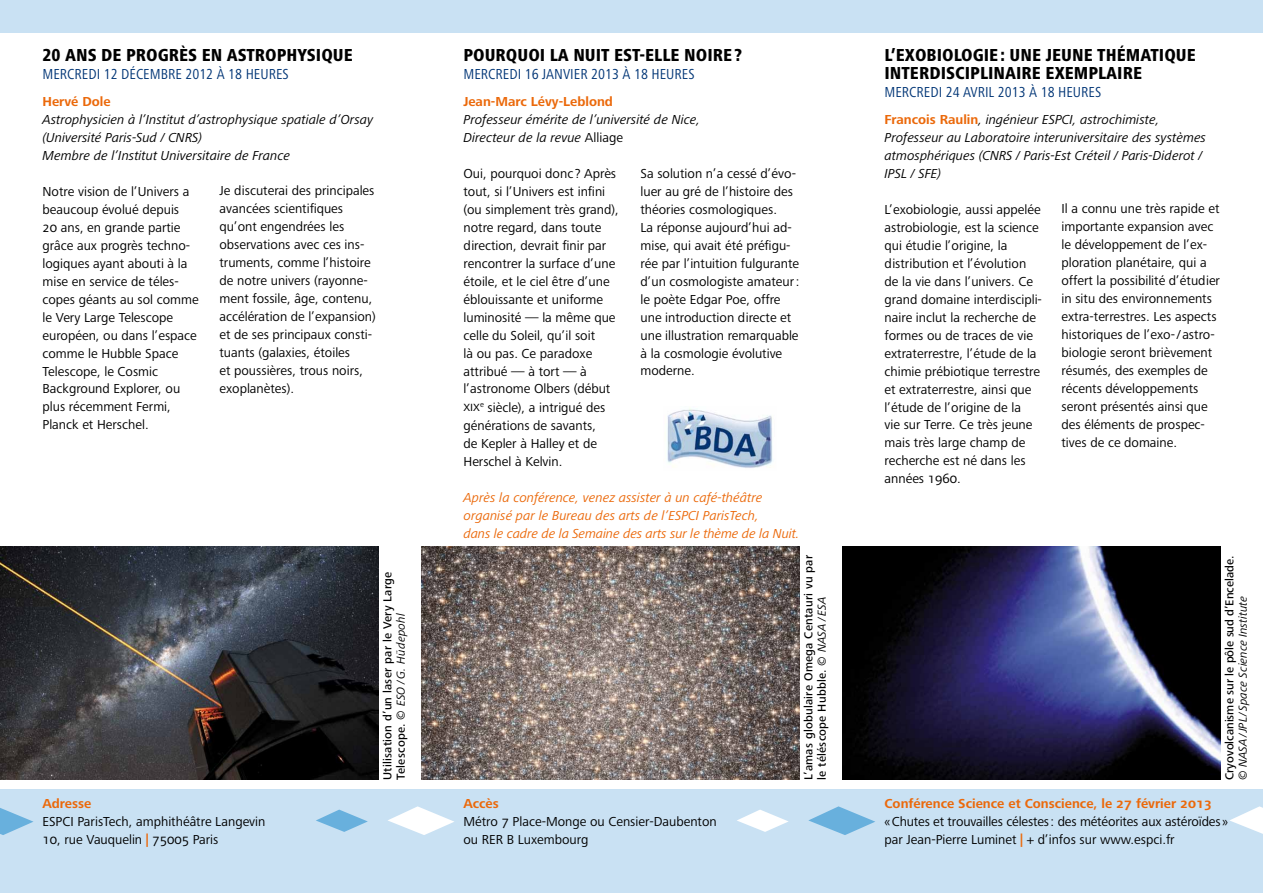
<style>
.page{position:relative;width:1263px;height:893px;background:#fff}
.page>*{position:absolute;margin:0;border:0;box-sizing:border-box;transform-origin:0 0}
.t1{font:800 condensed 18px/18px "Frutiger Next Pro";color:#000}
.t2{font:condensed 15px "Frutiger Next Pro";color:#003576}
.t3{font:13.5px/18px "Frutiger Next Pro";color:#000}
.t4{font:italic 13.5px/18px "Frutiger Next Pro";color:#000}
.t5{font:italic 13.5px/18px "Frutiger Next Pro";color:#eb690b}
.t6{font:700 13.5px "Frutiger Next Pro";color:#eb690b}
.t7{font:500 12px/13.5px "Frutiger Next Pro";letter-spacing:.02em;color:#000}
.t8{font:500 12px "Frutiger Next Pro";color:#000}
.t9{font:italic 12px "Frutiger Next Pro";color:#000}
.s1{font-weight:700;color:#eb690b}
.s2{font-weight:400;font-style:italic}
.s3{font-style:normal}
.s4{font-weight:700;font-style:normal;color:#eb690b}
</style>
<div class="page">
<div style="left:0;top:790px;width:1263px;height:103px;background:#c9e1f3"></div>
<svg style="left:388px;top:806px;width:66px;height:29px"></svg>
<svg style="left:808px;top:806px;width:67px;height:29px"></svg>
<svg style="left:1230px;top:806px;width:33px;height:28px"></svg>
<svg style="left:0;top:808px;width:34px;height:27px"></svg>
<svg style="left:316px;top:810px;width:52px;height:22px"></svg>
<svg style="left:737px;top:810px;width:52px;height:22px"></svg>
<div style="left:0;top:0;width:1263px;height:33px;background:#c9e1f3"></div>
<img style="left:0;top:547px;width:378px;height:233px">
<img style="left:421px;top:547px;width:378px;height:233px">
<img style="left:842px;top:547px;width:378px;height:233px">
<img style="left:667px;top:408px;width:106px;height:60px">
<h1 class="t1" style="left:43px;top:46px;width:312px">20 ANS DE PROGRÈS EN ASTROPHYSIQUE</h1>
<p class="t2" style="left:43px;top:65px;width:248px">MERCREDI 12 DÉCEMBRE 2012 À 18 HEURES</p>
<p class="t6" style="left:43px;top:93px;width:70px">Hervé Dole</p>
<p class="t4" style="left:43px;top:110px;width:332px">Astrophysicien à l’Institut d’astrophysique spatiale d’Orsay (Université Paris-Sud / CNRS)<br>Membre de l’Institut Universitaire de France</p>
<p class="t3" style="left:43px;top:182px;width:158px">Notre vision de l’Univers a beaucoup évolué depuis<br>20 ans, en grande partie grâce aux progrès techno&shy;logiques ayant abouti à la mise en service de téles&shy;copes géants au sol comme le Very Large Telescope européen, ou dans l’espace comme le Hubble Space<br>Telescope, le Cosmic<br>Background Explorer, ou plus récemment Fermi,<br>Planck et Herschel.</p>
<p class="t3" style="left:219px;top:182px;width:158px">Je discuterai des principales avancées scientifiques qu’ont engendrées les observations avec ces ins&shy;truments, comme l’histoire de notre univers (rayonne&shy;ment fossile, âge, contenu, accélération de l’expansion) et de ses principaux consti&shy;tuants (galaxies, étoiles<br>et poussières, trous noirs, exoplanètes).</p>
<p class="t6" style="left:43px;top:795px;width:50px">Adresse</p>
<p class="t3" style="left:43px;top:812px;width:224px">ESPCI ParisTech, amphithéâtre Langevin<br>10, rue Vauquelin <span class="s1">|</span> 75005 Paris</p>
<p class="t7" style="left:381px;top:780px;width:210px;rotate:-90deg">Utilisation d’un laser par le Very Large<br>Telescope. <span class="s2">© ESO/G. Hüdepohl</span></p>
<h1 class="t1" style="left:463px;top:46px;width:280px">POURQUOI LA NUIT EST-ELLE NOIRE?</h1>
<p class="t2" style="left:463px;top:65px;width:233px">MERCREDI 16 JANVIER 2013 À 18 HEURES</p>
<p class="t6" style="left:463px;top:93px;width:151px">Jean-Marc Lévy-Leblond</p>
<p class="t4" style="left:463px;top:110px;width:238px">Professeur émérite de l’université de Nice,<br>Directeur de la revue <span class="s3">Alliage</span></p>
<p class="t3" style="left:463px;top:164px;width:157px">Oui, pourquoi donc ? Après tout, si l’Univers est infini (ou simplement très grand), notre regard, dans toute direction, devrait finir par rencontrer la surface d’une étoile, et le ciel être d’une éblouissante et uniforme luminosité — la même que celle du Soleil, qu’il soit<br>là ou pas. Ce paradoxe attribué — à tort — à l’astronome Olbers (début xix<sup>e</sup> siècle), a intrigué des générations de savants,<br>de Kepler à Halley et de<br>Herschel à Kelvin.</p>
<p class="t3" style="left:640px;top:164px;width:160px">Sa solution n’a cessé d’évo&shy;luer au gré de l’histoire des théories cosmologiques.<br>La réponse aujourd’hui ad&shy;mise, qui avait été préfigu&shy;rée par l’intuition fulgurante d’un cosmologiste amateur: le poète Edgar Poe, offre une introduction directe et une illustration remarquable à la cosmologie évolutive moderne.</p>
<p class="t5" style="left:463px;top:488px;width:337px">Après la conférence, venez assister à un café-théâtre organisé par le Bureau des arts de l’ESPCI ParisTech,<br>dans le cadre de la Semaine des arts sur le thème de la Nuit.</p>
<h1 class="t1" style="left:884px;top:46px;width:313px;text-indent:116px">: UNE JEUNE THÉMATIQUE<br>INTERDISCIPLINAIRE EXEMPLAIRE</h1>
<p class="t2" style="left:884px;top:83px;width:218px">MERCREDI 24 AVRIL 2013 À 18 HEURES</p>
<p class="t4" style="left:884px;top:110px;width:323px"><span class="s4">Francois Raulin</span>, ingénieur ESPCI, astrochimiste, Professeur au Laboratoire interuniversitaire des systèmes atmosphériques (CNRS / Paris-Est Créteil / Paris-Diderot / IPSL / SFE)</p>
<p class="t3" style="left:884px;top:200px;width:159px">L’exobiologie, aussi appelée astrobiologie, est la science qui étudie l’origine, la distribution et l’évolution de la vie dans l’univers. Ce grand domaine interdiscipli&shy;naire inclut la recherche de formes ou de traces de vie extraterrestre, l’étude de la chimie prébiotique terrestre et extraterrestre, ainsi que l’étude de l’origine de la<br>vie sur Terre. Ce très jeune mais très large champ de recherche est né dans les années 1960.</p>
<p class="t3" style="left:1061px;top:200px;width:160px">Il a connu une très rapide et importante expansion avec le développement de l’ex&shy;ploration planétaire, qui a offert la possibilité d’étudier in situ des environnements extra-terrestres. Les aspects historiques de l’exo-/ astro&shy;biologie seront brièvement résumés, des exemples de récents développements seront présentés ainsi que des éléments de prospec&shy;tives de ce domaine.</p>
<h1 class="t1" style="left:884px;top:46px;width:61px">L’EXOBIOLOGIE</h1>
<p class="t6" style="left:463px;top:795px;width:37px">Accès</p>
<p class="t3" style="left:463px;top:812px;width:255px">Métro 7 Place-Monge ou Censier-Daubenton ou RER B Luxembourg</p>
<p class="t7" style="left:802px;top:780px;width:226px;rotate:-90deg">L’amas globulaire Omega Centauri vu par le téléscope Hubble. <span class="s2">© NASA/ESA</span></p>
<p class="t8" style="left:1222px;top:780px;width:226px;rotate:-90deg">Cryovolcanisme sur le pôle sud d’Encelade.</p>
<p class="t9" style="left:1236px;top:780px;width:185px;rotate:-90deg">© NASA/JPL /Space Science Institute</p>
<p class="t6" style="left:884px;top:795px;width:329px">Conférence Science et Conscience, le 27 février 2013</p>
<p class="t3" style="left:884px;top:812px;width:345px">«Chutes et trouvailles célestes: des météorites aux astéroïdes» par Jean-Pierre Luminet <span class="s1">|</span> + d’infos sur www.espci.fr</p>
</div>
